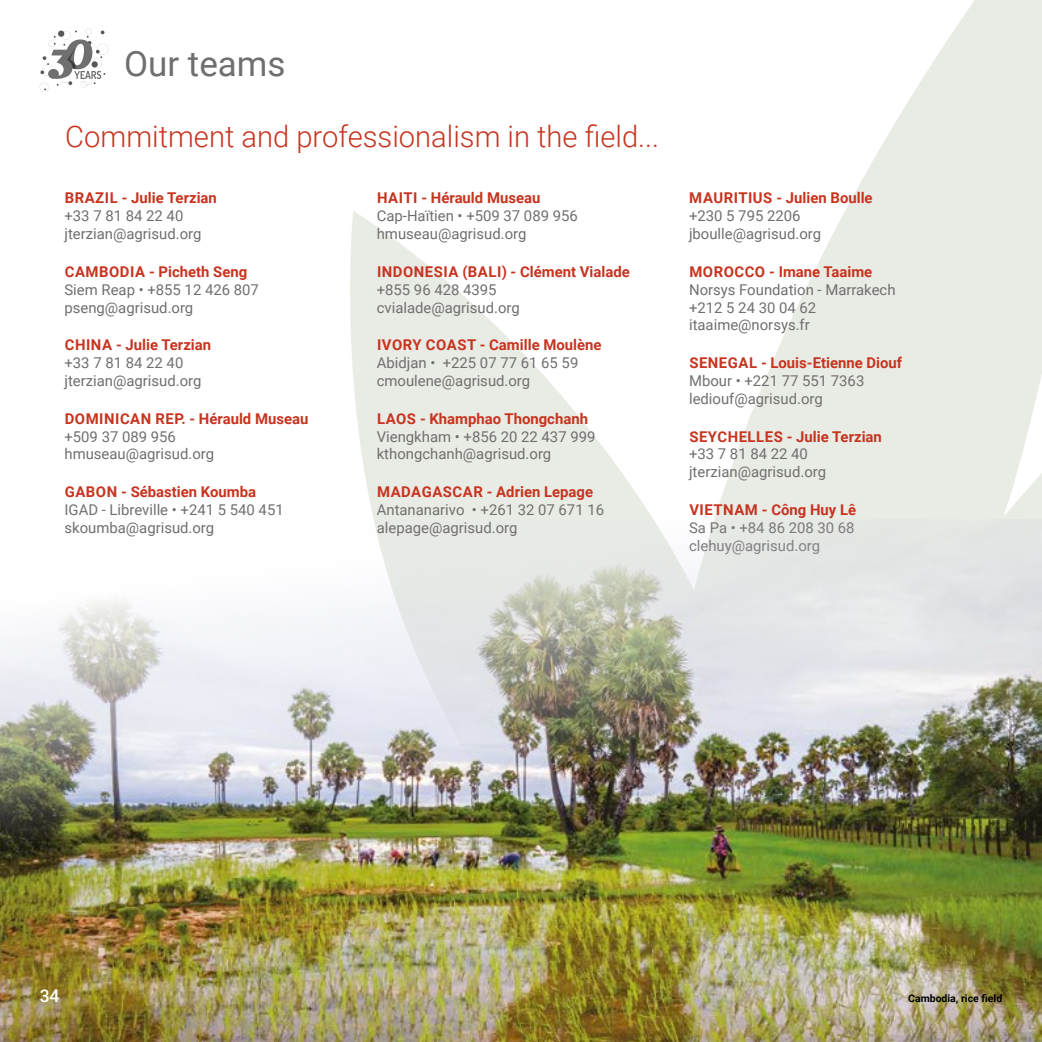
<style>
.page{position:relative;width:1042px;height:1042px;background:#fff}
.page>*{position:absolute;margin:0;border:0;box-sizing:border-box;transform-origin:0 0}
.t1{font:35px "Roboto";color:#706f6f}
.t2{font:300 29.75px "Roboto";color:#c7341f}
.t3{font:500 17.5px "Roboto";color:#fff}
.t4{font:14.88px/17.8px "Roboto";color:#706f6f}
.t5{font:700 14.88px "Roboto";color:#c7341f}
.t6{font:700 14.88px "Roboto";letter-spacing:.02em;color:#c7341f}
.t7{font:700 10.5px "Roboto";color:#000}
</style>
<div class="page">
<svg style="left:350px;top:0;width:692px;height:520px"></svg>
<img style="left:0;top:520px;width:1042px;height:522px">
<svg style="left:40px;top:28px;width:68px;height:64px"></svg>
<h1 class="t1" style="left:124px;top:39px;width:163px">Our teams</h1>
<h2 class="t2" style="left:65px;top:116px;width:595px">Commitment and professionalism in the field...</h2>
<p class="t5" style="left:65px;top:188px;width:154px">BRAZIL - Julie Terzian</p>
<p class="t4" style="left:64px;top:206px;width:138px">+33 7 81 84 22 40 jterzian@agrisud.org</p>
<p class="t5" style="left:65px;top:261px;width:184px">CAMBODIA - Picheth Seng</p>
<p class="t4" style="left:64px;top:280px;width:196px">Siem Reap • +855 12 426 807 pseng@agrisud.org</p>
<p class="t5" style="left:65px;top:334px;width:148px">CHINA - Julie Terzian</p>
<p class="t4" style="left:64px;top:353px;width:138px">+33 7 81 84 22 40 jterzian@agrisud.org</p>
<p class="t5" style="left:65px;top:408px;width:245px">DOMINICAN REP. - Hérauld Museau</p>
<p class="t4" style="left:64px;top:427px;width:151px">+509 37 089 956 hmuseau@agrisud.org</p>
<p class="t5" style="left:65px;top:481px;width:193px">GABON - Sébastien Koumba</p>
<p class="t4" style="left:64px;top:500px;width:221px">IGAD - Libreville • +241 5 540 451 skoumba@agrisud.org</p>
<p class="t5" style="left:377px;top:188px;width:165px">HAITI - Hérauld Museau</p>
<p class="t4" style="left:377px;top:206px;width:203px">Cap-Haïtien • +509 37 089 956 hmuseau@agrisud.org</p>
<p class="t5" style="left:377px;top:261px;width:254px">INDONESIA (BALI) - Clément Vialade</p>
<p class="t4" style="left:377px;top:280px;width:144px">+855 96 428 4395 cvialade@agrisud.org</p>
<p class="t5" style="left:377px;top:334px;width:226px">IVORY COAST - Camille Moulène</p>
<p class="t4" style="left:377px;top:353px;width:203px">Abidjan • +225 07 77 61 65 59 cmoulene@agrisud.org</p>
<p class="t5" style="left:377px;top:408px;width:212px">LAOS - Khamphao Thongchanh</p>
<p class="t4" style="left:377px;top:427px;width:220px">Viengkham • +856 20 22 437 999 kthongchanh@agrisud.org</p>
<p class="t5" style="left:377px;top:481px;width:218px">MADAGASCAR - Adrien Lepage</p>
<p class="t4" style="left:377px;top:500px;width:229px">Antananarivo • +261 32 07 671 16 alepage@agrisud.org</p>
<p class="t5" style="left:689px;top:188px;width:185px">MAURITIUS - Julien Boulle</p>
<p class="t4" style="left:689px;top:206px;width:134px">+230 5 795 2206 jboulle@agrisud.org</p>
<p class="t5" style="left:689px;top:261px;width:184px">MOROCCO - Imane Taaime</p>
<p class="t4" style="left:689px;top:280px;width:208px">Norsys Foundation - Marrakech +212 5 24 30 04 62 itaaime@norsys.fr</p>
<p class="t5" style="left:689px;top:352px;width:214px">SENEGAL - Louis-Etienne Diouf</p>
<p class="t4" style="left:689px;top:371px;width:177px">Mbour • +221 77 551 7363 lediouf@agrisud.org</p>
<p class="t5" style="left:689px;top:426px;width:194px">SEYCHELLES - Julie Terzian</p>
<p class="t4" style="left:689px;top:444px;width:138px">+33 7 81 84 22 40 jterzian@agrisud.org</p>
<p class="t6" style="left:689px;top:499px;width:168px">VIETNAM - Công Huy Lê</p>
<p class="t4" style="left:689px;top:518px;width:167px">Sa Pa • +84 86 208 30 68 clehuy@agrisud.org</p>
<p class="t3" style="left:40px;top:984px;width:21px">34</p>
<p class="t7" style="left:908px;top:991px;width:96px">Cambodia, rice field</p>
</div>
